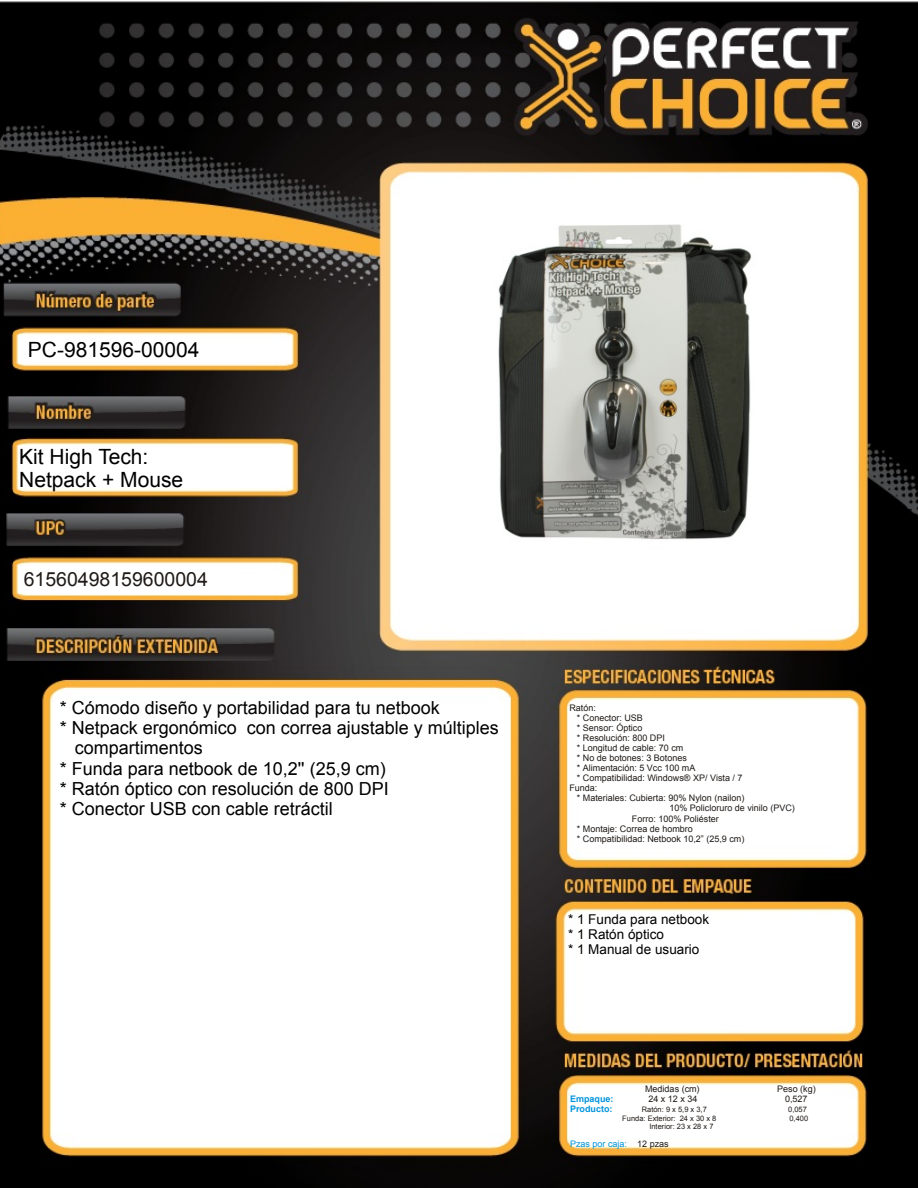
<style>
.page{position:relative;width:918px;height:1188px;background:#fff}
.page>*{position:absolute;margin:0;border:0;box-sizing:border-box;transform-origin:0 0}
.t1{font:21px/23.4px "Arial";color:#000}
.t2{font:19.5px "Arial";color:#1f1a17}
.t3{font:18px "Arial";color:#000}
.t4{font:13.5px/15.1px "Arial";color:#000}
.t5{font:9px "Arial";color:#1f1a17}
.t6{font:700 9px/10.1px "Arial";color:#0094de}
.t7{font:9px "Arial";color:#0094de}
.t8{font:7.5px "Arial";color:#1f1a17}
</style>
<div class="page">
<img style="left:0;top:1px;width:918px;height:1187px">
<img style="left:489px;top:187px;width:272px;height:409px">
<h1 class="t1" style="left:28px;top:339px;width:173px">PC-981596-00004</h1>
<h1 class="t1" style="left:19px;top:447px;width:165px">Kit High Tech:<br>Netpack + Mouse</h1>
<h2 class="t2" style="left:24px;top:572px;width:186px">61560498159600004</h2>
<h3 class="t3" style="left:60px;top:701px;width:382px">* Cómodo diseño y portabilidad para tu netbook</h3>
<h3 class="t3" style="left:60px;top:721px;width:441px">* Netpack ergonómico con correa ajustable y múltiples</h3>
<h3 class="t3" style="left:75px;top:741px;width:130px">compartimentos</h3>
<h3 class="t3" style="left:60px;top:761px;width:328px">* Funda para netbook de 10,2'' (25,9 cm)</h3>
<h3 class="t3" style="left:60px;top:782px;width:331px">* Ratón óptico con resolución de 800 DPI</h3>
<h3 class="t3" style="left:60px;top:802px;width:275px">* Conector USB con cable retráctil</h3>
<p class="t5" style="left:569px;top:704px;width:28px">Ratón:</p>
<p class="t5" style="left:577px;top:714px;width:68px">* Conector: USB</p>
<p class="t5" style="left:577px;top:724px;width:67px">* Sensor: Óptico</p>
<p class="t5" style="left:577px;top:735px;width:90px">* Resolución: 800 DPI</p>
<p class="t5" style="left:577px;top:745px;width:108px">* Longitud de cable: 70 cm</p>
<p class="t5" style="left:577px;top:755px;width:112px">* No de botones: 3 Botones</p>
<p class="t5" style="left:577px;top:765px;width:120px">* Alimentación: 5 Vcc 100 mA</p>
<p class="t5" style="left:577px;top:775px;width:167px">* Compatibilidad: Windows® XP/ Vista / 7</p>
<p class="t5" style="left:569px;top:785px;width:30px">Funda:</p>
<p class="t5" style="left:577px;top:795px;width:169px">* Materiales: Cubierta: 90% Nylon (nailon)</p>
<p class="t5" style="left:669px;top:805px;width:127px">10% Policloruro de vinilo (PVC)</p>
<p class="t5" style="left:632px;top:815px;width:89px">Forro: 100% Poliéster</p>
<p class="t5" style="left:577px;top:825px;width:118px">* Montaje: Correa de hombro</p>
<p class="t5" style="left:577px;top:835px;width:169px">* Compatibilidad: Netbook 10,2” (25,9 cm)</p>
<h3 class="t4" style="left:568px;top:913px;width:143px">* 1 Funda para netbook * 1 Ratón óptico<br>* 1 Manual de usuario</h3>
<p class="t5" style="left:645px;top:1085px;width:56px">Medidas (cm)</p>
<p class="t5" style="left:777px;top:1085px;width:40px">Peso (kg)</p>
<p class="t5" style="left:648px;top:1096px;width:51px">24 x 12 x 34</p>
<p class="t5" style="left:785px;top:1096px;width:24px">0,527</p>
<p class="t8" style="left:642px;top:1107px;width:67px">Ratón: 9 x 5,9 x 3,7</p>
<p class="t8" style="left:788px;top:1107px;width:20px">0,057</p>
<p class="t8" style="left:622px;top:1115px;width:96px">Funda: Exterior: 24 x 30 x 8</p>
<p class="t8" style="left:789px;top:1115px;width:20px">0,400</p>
<p class="t8" style="left:649px;top:1124px;width:66px">Interior: 23 x 28 x 7</p>
<p class="t5" style="left:637px;top:1141px;width:33px">12 pzas</p>
<p class="t6" style="left:570px;top:1095px;width:45px">Empaque:<br>Producto:</p>
<p class="t7" style="left:570px;top:1141px;width:59px">Pzas por caja:</p>
</div>
